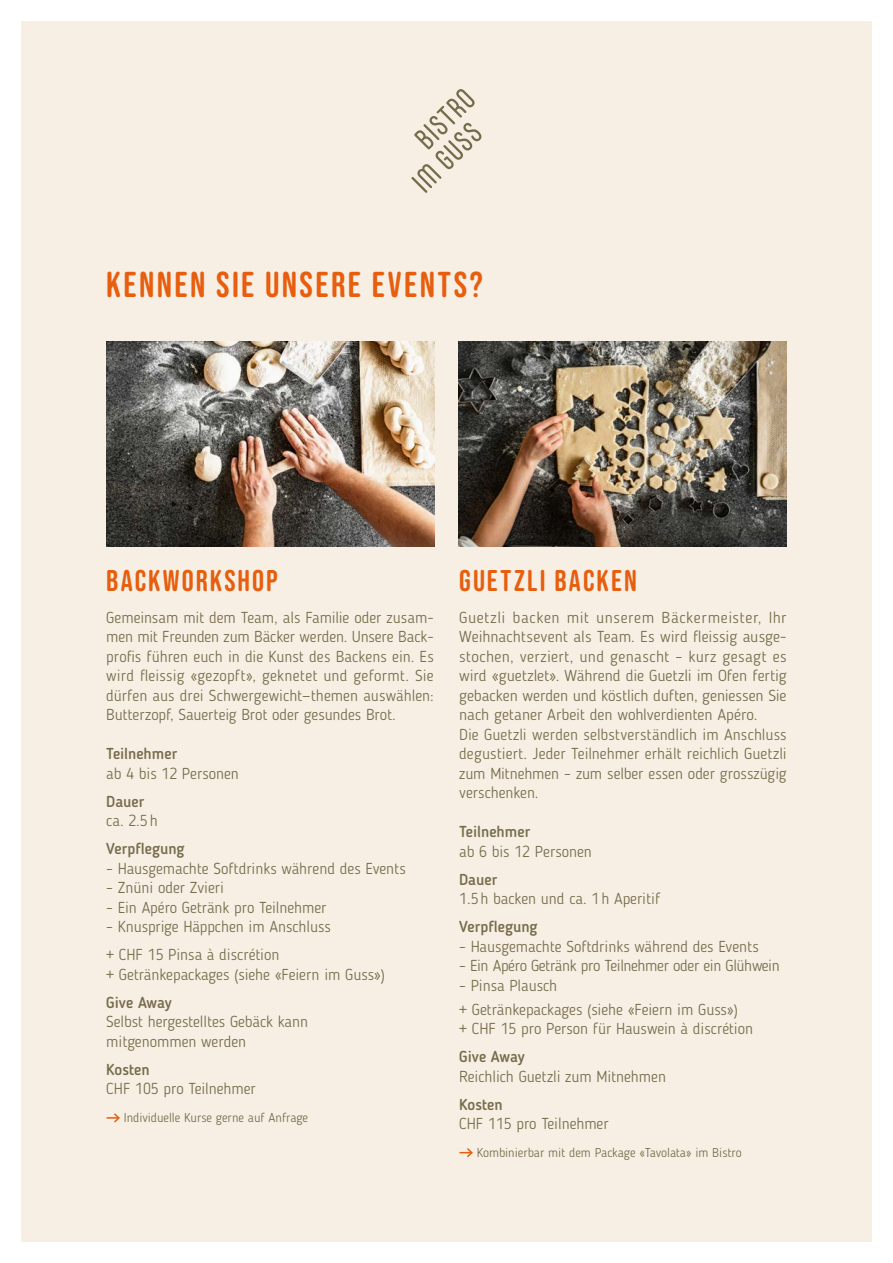
<style>
.page{position:relative;width:893px;height:1263px;background:#fff}
.page>*{position:absolute;margin:0;border:0;box-sizing:border-box;transform-origin:0 0}
.t1{font:36px "Bebas Neue Rounded";letter-spacing:.07em;color:#e65e0e}
.t2{font:30px "Bebas Neue Rounded";letter-spacing:.07em;color:#e65e0e}
.t3{font:300 15.75px/19.5px "Blogger Sans";color:#766b4a}
.t4{font:500 15.75px "Blogger Sans";color:#766b4a}
.t5{font:300 15.75px "Blogger Sans";letter-spacing:-.02em;color:#766b4a}
.t6{font:300 12.75px "Blogger Sans";color:#766b4a}
</style>
<div class="page">
<div style="left:21px;top:21px;width:851px;height:1221px;background:#f7efe4"></div>
<svg style="left:411px;top:89px;width:71px;height:104px"></svg>
<svg style="left:107px;top:1113px;width:13px;height:10px"></svg>
<svg style="left:460px;top:1148px;width:13px;height:10px"></svg>
<img style="left:106px;top:342px;width:328px;height:205px">
<img style="left:459px;top:342px;width:328px;height:205px">
<h1 class="t1" style="left:106px;top:264px;width:378px">KENNEN SIE UNSERE EVENTS?</h1>
<h2 class="t2" style="left:106px;top:563px;width:173px">BACKWORKSHOP</h2>
<p class="t3" style="left:106px;top:608px;width:329px;text-align:justify">Gemeinsam mit dem Team, als Familie oder zusam&shy;men mit Freunden zum Bäcker werden. Unsere Back&shy;profis führen euch in die Kunst des Backens ein. Es wird fleissig «gezopft», geknetet und geformt. Sie dürfen aus drei Schwergewicht—themen auswählen:<br>Butterzopf, Sauerteig Brot oder gesundes Brot.</p>
<p class="t4" style="left:106px;top:744px;width:73px">Teilnehmer</p>
<p class="t3" style="left:106px;top:764px;width:134px">ab 4 bis 12 Personen</p>
<p class="t4" style="left:106px;top:792px;width:40px">Dauer</p>
<p class="t3" style="left:106px;top:811px;width:53px">ca. 2.5h</p>
<p class="t4" style="left:106px;top:839px;width:80px">Verpflegung</p>
<p class="t3" style="left:106px;top:859px;width:301px">– Hausgemachte Softdrinks während des Events</p>
<p class="t3" style="left:106px;top:878px;width:119px">– Znüni oder Zvieri</p>
<p class="t3" style="left:106px;top:898px;width:222px">– Ein Apéro Getränk pro Teilnehmer</p>
<p class="t3" style="left:106px;top:913px;width:226px;line-height:28px">– Knusprige Häppchen im Anschluss + CHF 15 Pinsa à discrétion</p>
<p class="t3" style="left:106px;top:965px;width:280px">+ Getränkepackages (siehe «Feiern im Guss»)</p>
<p class="t4" style="left:106px;top:993px;width:67px">Give Away</p>
<p class="t3" style="left:106px;top:1012px;width:203px">Selbst hergestelltes Gebäck kann mitgenommen werden</p>
<p class="t4" style="left:106px;top:1060px;width:45px">Kosten</p>
<p class="t3" style="left:106px;top:1079px;width:151px">CHF 105 pro Teilnehmer</p>
<p class="t6" style="left:124px;top:1110px;width:186px">Individuelle Kurse gerne auf Anfrage</p>
<h2 class="t2" style="left:459px;top:563px;width:179px">GUETZLI BACKEN</h2>
<p class="t3" style="left:459px;top:608px;width:329px">Guetzli backen mit unserem Bäckermeister, Ihr Weihnachtsevent als Team. Es wird fleissig ausge&shy;stochen, verziert, und genascht – kurz gesagt es wird «guetzlet». Während die Guetzli im Ofen fertig gebacken werden und köstlich duften, geniessen Sie nach getaner Arbeit den wohlverdienten Apéro.<br>Die Guetzli werden selbstverständlich im Anschluss degustiert. Jeder Teilnehmer erhält reichlich Guetzli zum Mitnehmen – zum selber essen oder grosszügig verschenken.</p>
<p class="t4" style="left:459px;top:822px;width:73px">Teilnehmer</p>
<p class="t3" style="left:459px;top:842px;width:134px">ab 6 bis 12 Personen</p>
<p class="t4" style="left:459px;top:870px;width:40px">Dauer</p>
<p class="t3" style="left:459px;top:889px;width:202px">1.5h backen und ca. 1h Aperitif</p>
<p class="t4" style="left:459px;top:917px;width:80px">Verpflegung</p>
<p class="t3" style="left:459px;top:937px;width:301px">– Hausgemachte Softdrinks während des Events</p>
<p class="t5" style="left:459px;top:956px;width:322px">– Ein Apéro Getränk pro Teilnehmer oder ein Glühwein</p>
<p class="t3" style="left:459px;top:973px;width:280px;line-height:23.7px">– Pinsa Plausch<br>+ Getränkepackages (siehe «Feiern im Guss»)</p>
<p class="t3" style="left:459px;top:1019px;width:295px">+ CHF 15 pro Person für Hauswein à discrétion</p>
<p class="t4" style="left:459px;top:1047px;width:67px">Give Away</p>
<p class="t3" style="left:459px;top:1066px;width:208px">Reichlich Guetzli zum Mitnehmen</p>
<p class="t4" style="left:459px;top:1095px;width:45px">Kosten</p>
<p class="t3" style="left:459px;top:1114px;width:151px">CHF 115 pro Teilnehmer</p>
<p class="t6" style="left:477px;top:1145px;width:266px">Kombinierbar mit dem Package «Tavolata» im Bistro</p>
</div>
